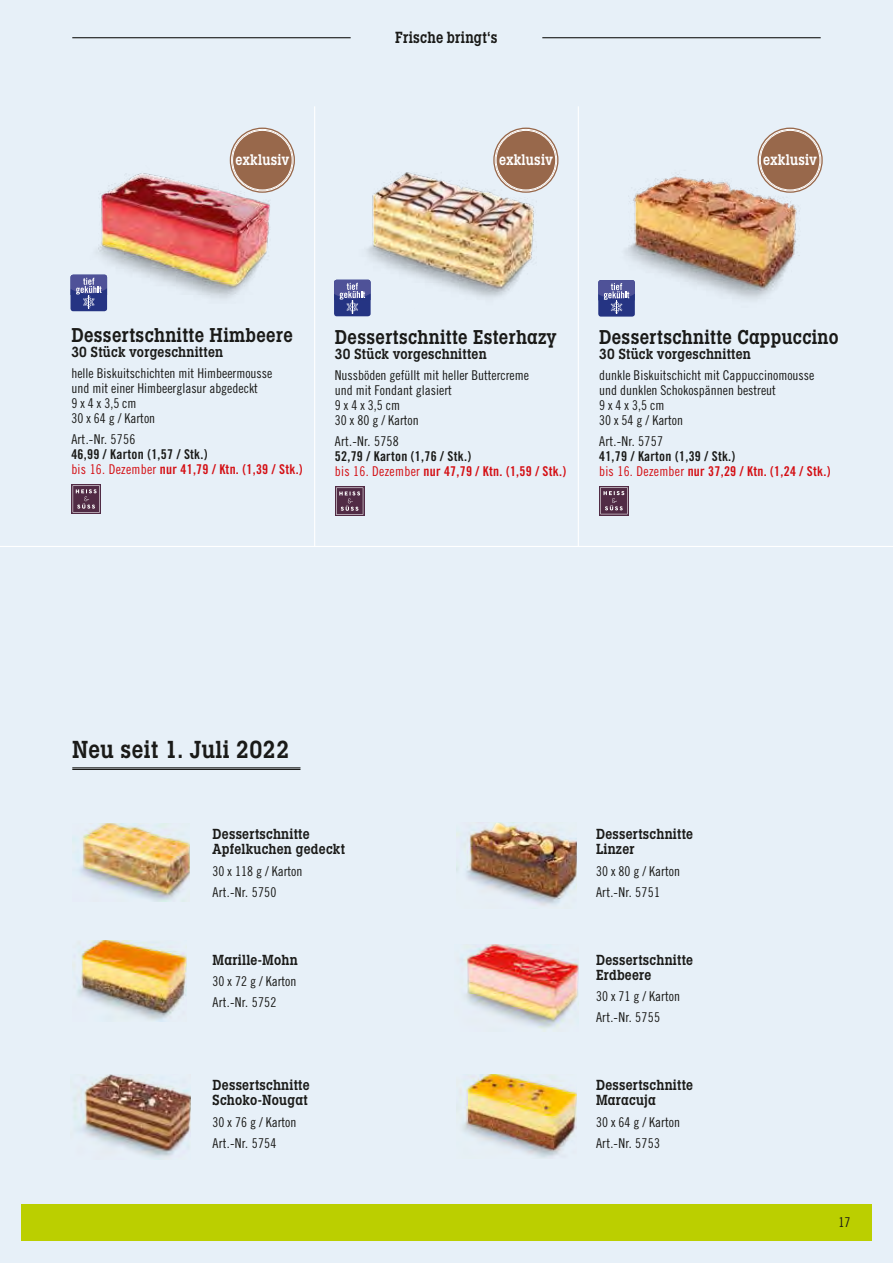
<style>
.page{position:relative;width:893px;height:1263px;background:#e7f0f8}
.page>*{position:absolute;margin:0;border:0;box-sizing:border-box;transform-origin:0 0}
.t1{font:600 condensed 24px "Lubalin Graph Std";letter-spacing:.02em;color:#1a1a18}
.t2{font:600 condensed 19.5px "Lubalin Graph Std";letter-spacing:.02em;color:#1a1a18}
.t3{font:600 condensed 15.75px "Lubalin Graph Std";letter-spacing:.02em;color:#1a1a18;scale:.95 1}
.t4{font:600 condensed 15px "Lubalin Graph Std";letter-spacing:.02em;color:#fff}
.t5{font:600 condensed 14.25px/15px "Lubalin Graph Std";letter-spacing:.02em;color:#1a1a18}
.t6{font:13.5px/15px "Trade Gothic LT Std Cn 18";color:#1a1a18}
.t7{font:13.5px/15px "Trade Gothic LT Std Bd Cn 20";letter-spacing:.02em;color:#d40f14}
.t8{font:13.5px "Trade Gothic LT Std Cn 18";letter-spacing:.02em;color:#1a1a18}
.s1{color:#1a1a18}
.s2{font-family:"Trade Gothic LT Std Cn 18"}
</style>
<div class="page">
<hr style="left:0;top:546px;width:893px;height:1px;background:#fff">
<hr style="left:314px;top:106px;width:1px;height:1157px;background:#fff">
<hr style="left:578px;top:106px;width:1px;height:1157px;background:#fff">
<hr style="left:72px;top:37px;width:279px;height:1px;background:#1a1a18">
<hr style="left:542px;top:37px;width:279px;height:1px;background:#1a1a18">
<div style="left:21px;top:1203px;width:851px;height:39px;background:#bbcf00"></div>
<div style="left:21px;top:547px;width:872px;height:656px;background:#e7f0f8"></div>
<img style="left:70px;top:158px;width:225px;height:154px">
<img style="left:625px;top:170px;width:197px;height:129px">
<svg style="left:71px;top:484px;width:30px;height:30px"></svg>
<svg style="left:73px;top:485px;width:27px;height:28px"></svg>
<svg style="left:599px;top:486px;width:29px;height:29px"></svg>
<svg style="left:600px;top:487px;width:27px;height:27px"></svg>
<div style="left:71px;top:275px;width:36px;height:36px;background:#253483;border-radius:3px"></div>
<img style="left:71px;top:275px;width:36px;height:17px">
<svg style="left:76px;top:278px;width:26px;height:31px"></svg>
<div style="left:598px;top:280px;width:37px;height:37px;background:#253483;border-radius:3px"></div>
<img style="left:598px;top:280px;width:37px;height:19px">
<svg style="left:604px;top:283px;width:25px;height:31px"></svg>
<div style="left:230px;top:128px;width:65px;height:65px;background:#98684b;border-radius:50%"></div>
<div style="left:231px;top:129px;width:62px;height:62px;border:1px solid #fff;border-radius:50%"></div>
<div style="left:232px;top:130px;width:60px;height:60px;border:1px solid #fff;border-radius:50%"></div>
<div style="left:757px;top:128px;width:66px;height:65px;background:#98684b;border-radius:50%"></div>
<div style="left:759px;top:129px;width:62px;height:62px;border:1px solid #fff;border-radius:50%"></div>
<div style="left:760px;top:130px;width:60px;height:60px;border:1px solid #fff;border-radius:50%"></div>
<img style="left:336px;top:156px;width:223px;height:142px">
<svg style="left:335px;top:486px;width:29px;height:30px"></svg>
<svg style="left:336px;top:487px;width:27px;height:28px"></svg>
<div style="left:334px;top:280px;width:37px;height:36px;background:#253483;border-radius:3px"></div>
<img style="left:334px;top:280px;width:37px;height:19px">
<svg style="left:340px;top:283px;width:25px;height:31px"></svg>
<div style="left:493px;top:128px;width:65px;height:65px;background:#98684b;border-radius:50%"></div>
<div style="left:495px;top:129px;width:62px;height:62px;border:1px solid #fff;border-radius:50%"></div>
<div style="left:496px;top:130px;width:60px;height:60px;border:1px solid #fff;border-radius:50%"></div>
<img style="left:457px;top:825px;width:119px;height:81px">
<img style="left:470px;top:822px;width:48px;height:63px">
<img style="left:72px;top:942px;width:114px;height:80px">
<img style="left:82px;top:940px;width:75px;height:70px">
<img style="left:460px;top:1075px;width:116px;height:83px">
<img style="left:468px;top:1074px;width:47px;height:62px">
<img style="left:74px;top:1075px;width:117px;height:85px">
<img style="left:86px;top:1075px;width:25px;height:56px">
<img style="left:464px;top:944px;width:114px;height:87px">
<img style="left:468px;top:944px;width:35px;height:59px">
<hr style="left:72px;top:767px;width:228px;height:1px;background:#1a1a18">
<hr style="left:72px;top:769px;width:228px;height:1px;background:#1a1a18">
<div style="left:21px;top:1242px;width:872px;height:21px;background:#e7f0f8"></div>
<img style="left:72px;top:823px;width:117px;height:78px">
<img style="left:83px;top:823px;width:32px;height:53px">
<p class="t3" style="left:395px;top:27px;width:109px">Frische bringt‘s</p>
<p class="t4" style="left:236px;top:150px;width:55px">exklusiv</p>
<p class="t4" style="left:763px;top:150px;width:55px">exklusiv</p>
<p class="t4" style="left:499px;top:150px;width:55px">exklusiv</p>
<h2 class="t2" style="left:71px;top:323px;width:223px">Dessertschnitte Himbeere</h2>
<p class="t5" style="left:71px;top:344px;width:153px">30 Stück vorgeschnitten</p>
<p class="t6" style="left:71px;top:366px;width:202px">helle Biskuitschichten mit Himbeermousse und mit einer Himbeerglasur abgedeckt<br>9 x 4 x 3,5 cm<br>30 x 64 g / Karton</p>
<p class="t8" style="left:71px;top:431px;width:65px">Art.-Nr. 5756</p>
<p class="t7" style="left:71px;top:447px;width:233px"><span class="s1">46,99 / Karton (1,57 / Stk.)<br></span><span class="s2">bis 16. Dezember</span> nur 41,79 / Ktn. (1,39 / Stk.)</p>
<h2 class="t2" style="left:335px;top:324px;width:223px">Dessertschnitte Esterhazy</h2>
<p class="t5" style="left:335px;top:346px;width:153px">30 Stück vorgeschnitten</p>
<p class="t6" style="left:335px;top:368px;width:196px">Nussböden gefüllt mit heller Buttercreme und mit Fondant glasiert<br>9 x 4 x 3,5 cm<br>30 x 80 g / Karton</p>
<p class="t8" style="left:335px;top:433px;width:65px">Art.-Nr. 5758</p>
<p class="t7" style="left:335px;top:449px;width:233px"><span class="s1">52,79 / Karton (1,76 / Stk.)<br></span><span class="s2">bis 16. Dezember</span> nur 47,79 / Ktn. (1,59 / Stk.)</p>
<h2 class="t2" style="left:599px;top:325px;width:241px">Dessertschnitte Cappuccino</h2>
<p class="t5" style="left:599px;top:346px;width:153px">30 Stück vorgeschnitten</p>
<p class="t6" style="left:599px;top:368px;width:217px">dunkle Biskuitschicht mit Cappuccinomousse und dunklen Schokospännen bestreut<br>9 x 4 x 3,5 cm<br>30 x 54 g / Karton</p>
<p class="t8" style="left:599px;top:433px;width:65px">Art.-Nr. 5757</p>
<p class="t7" style="left:599px;top:449px;width:233px"><span class="s1">41,79 / Karton (1,39 / Stk.)<br></span><span class="s2">bis 16. Dezember</span> nur 37,29 / Ktn. (1,24 / Stk.)</p>
<h1 class="t1" style="left:72px;top:734px;width:218px">Neu seit 1. Juli 2022</h1>
<p class="t5" style="left:213px;top:827px;width:134px">Dessertschnitte<br>Apfelkuchen gedeckt</p>
<p class="t6" style="left:213px;top:860px;width:91px;line-height:21px">30 x 118 g / Karton<br>Art.-Nr. 5750</p>
<p class="t5" style="left:213px;top:952px;width:87px">Marille-Mohn</p>
<p class="t6" style="left:213px;top:971px;width:85px;line-height:21px">30 x 72 g / Karton<br>Art.-Nr. 5752</p>
<p class="t5" style="left:213px;top:1078px;width:99px">Dessertschnitte<br>Schoko-Nougat</p>
<p class="t6" style="left:213px;top:1111px;width:85px;line-height:21px">30 x 76 g / Karton<br>Art.-Nr. 5754</p>
<p class="t5" style="left:596px;top:827px;width:99px">Dessertschnitte<br>Linzer</p>
<p class="t6" style="left:596px;top:860px;width:85px;line-height:21px">30 x 80 g / Karton<br>Art.-Nr. 5751</p>
<p class="t5" style="left:596px;top:952px;width:99px">Dessertschnitte<br>Erdbeere</p>
<p class="t6" style="left:596px;top:986px;width:85px;line-height:21px">30 x 71 g / Karton<br>Art.-Nr. 5755</p>
<p class="t5" style="left:596px;top:1078px;width:99px">Dessertschnitte<br>Maracuja</p>
<p class="t6" style="left:596px;top:1111px;width:85px;line-height:21px">30 x 64 g / Karton<br>Art.-Nr. 5753</p>
<p class="t6" style="left:838px;top:1214px;width:13px">17</p>
</div>
